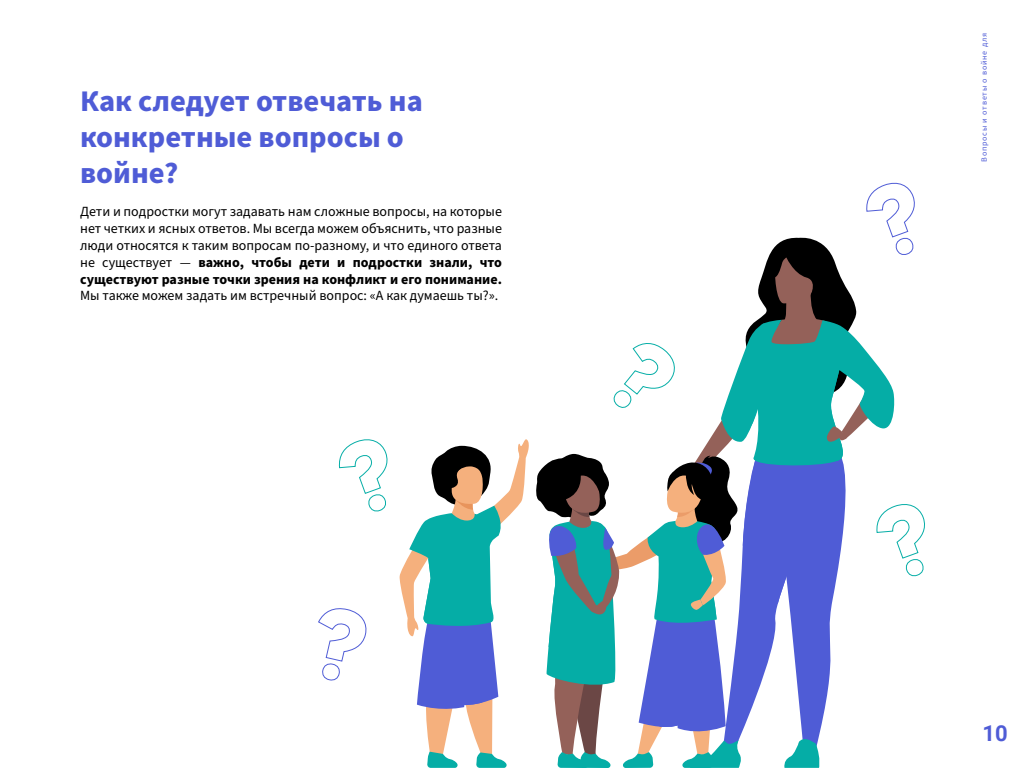
<style>
.page{position:relative;width:1024px;height:768px;background:#fff}
.page>*{position:absolute;margin:0;border:0;box-sizing:border-box;transform-origin:0 0}
.t1{font:700 30px/36px "Source Sans Pro";color:#4f5cd6}
.t2{font:700 22px "Roboto";color:#4f5cd6}
.t3{font:14px/16.8px "Source Sans Pro";color:#000;text-align:justify}
.t4{font:8px "Source Sans Pro";letter-spacing:.1em;color:#4f5cd6}
.s1{font-weight:700}
</style>
<div class="page">
<svg style="left:399px;top:439px;width:130px;height:329px"></svg>
<svg style="left:536px;top:237px;width:359px;height:531px"></svg>
<h1 class="t1" style="left:80px;top:84px;width:344px">Как следует отвечать на конкретные вопросы о войне?</h1>
<p class="t3" style="left:80px;top:204px;width:423px">Дети и подростки могут задавать нам сложные вопросы, на которые нет четких и ясных ответов. Мы всегда можем объяснить, что разные люди относятся к таким вопросам по-разному, и что единого ответа не существует — <span class="s1">важно, чтобы дети и подростки знали, что существуют разные точки зрения на конфликт и его понимание.</span></p>
<p class="t3" style="left:80px;top:288px;width:420px">Мы также можем задать им встречный вопрос: «А как думаешь ты?».</p>
<p class="t4" style="left:979px;top:162px;width:130px;rotate:-90deg">Вопросы и ответы о войне для</p>
<h2 class="t2" style="left:983px;top:718px;width:27px">10</h2>
</div>
